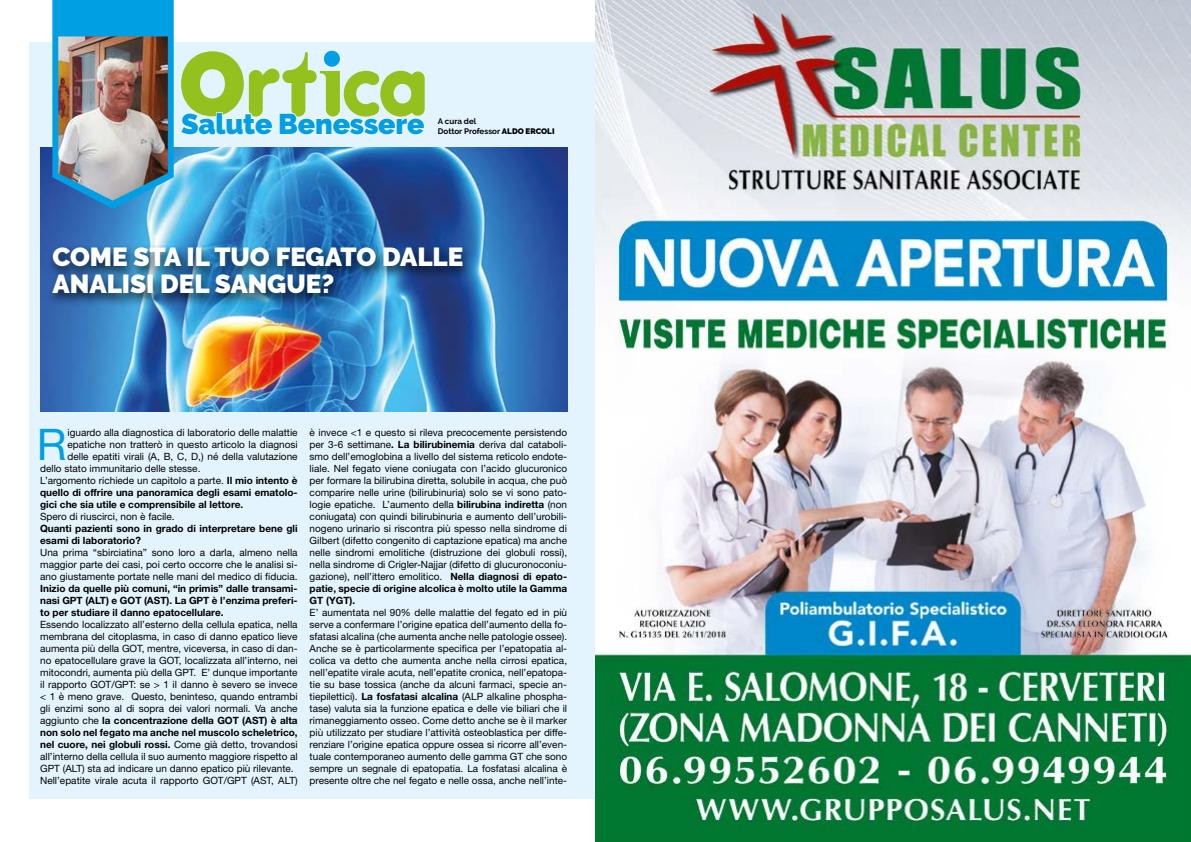
<style>
.page{position:relative;width:1191px;height:842px;background:#fff}
.page>*{position:absolute;margin:0;border:0;box-sizing:border-box;transform-origin:0 0}
.t1{font:43.6px "Helvetica Neue LT Std";color:#009fe3}
.t2{font:900 28.5px "Raleway";letter-spacing:-.005em;color:#009fe3}
.t3{font:900 26px/27px "Raleway";color:#fff}
.t4{font:10px/12px "Helvetica Neue LT Std";color:#000;text-align:justify}
.t5{font:700 10px/12px "Helvetica Neue LT Std";color:#000}
.t6{font:700 8px/10px "Raleway";color:#000}
.s1{font-weight:900}
.s2{font-weight:700}
</style>
<div class="page">
<div style="left:29px;top:43px;width:1060px;height:756px;background:#e4f4fe"></div>
<img style="left:40px;top:148px;width:527px;height:263px">
<svg style="left:181px;top:51px;width:244px;height:84px"></svg>
<svg style="left:52px;top:0;width:122px;height:209px;background:#0e9cde"></svg>
<img style="left:58px;top:36px;width:110px;height:165px">
<img style="left:595px;top:0;width:596px;height:842px">
<div style="left:46px;top:243px;width:428px;height:64px;background:#000;opacity:.75"></div>
<h2 class="t2" style="left:181px;top:107px;width:245px">Salute Benessere</h2>
<p class="t6" style="left:438px;top:116px;width:118px">A cura del<br>Dottor Professor <span class="s1">ALDO ERCOLI</span></p>
<h3 class="t3" style="left:52px;top:244px;width:412px">COME STA IL TUO FEGATO DALLE<br>ANALISI DEL SANGUE?</h3>
<h1 class="t1" style="left:37px;top:418px;width:31px">R</h1>
<p class="t4" style="left:68px;top:426px;width:232px">iguardo alla diagnostica di laboratorio delle malattie</p>
<p class="t4" style="left:68px;top:438px;width:232px">epatiche non tratterò in questo articolo la diagnosi</p>
<p class="t4" style="left:68px;top:450px;width:232px">delle epatiti virali (A, B, C, D,) né della valutazione</p>
<p class="t4" style="left:40px;top:462px;width:162px">dello stato immunitario delle stesse.</p>
<p class="t4" style="left:40px;top:474px;width:259px">L’argomento richiede un capitolo a parte. <span class="s2">Il mio intento è</span></p>
<p class="t5" style="left:40px;top:486px;width:259px">quello di offrire una panoramica degli esami ematolo-</p>
<p class="t5" style="left:40px;top:498px;width:205px">gici che sia utile e comprensibile al lettore.</p>
<p class="t4" style="left:40px;top:510px;width:136px">Spero di riuscirci, non è facile.</p>
<p class="t5" style="left:40px;top:522px;width:259px">Quanti pazienti sono in grado di interpretare bene gli esami di laboratorio?</p>
<p class="t4" style="left:40px;top:546px;width:259px">Una prima “sbirciatina” sono loro a darla, almeno nella maggior parte dei casi, poi certo occorre che le analisi si&shy;ano giustamente portate nelle mani del medico di fiducia.</p>
<p class="t5" style="left:40px;top:582px;width:259px;text-align:justify">Inizio da quelle più comuni, “in primis” dalle transami&shy;nasi GPT (ALT) e GOT (AST). La GPT è l’enzima preferi&shy;to per studiare il danno epatocellulare.</p>
<p class="t4" style="left:40px;top:618px;width:259px;text-align:left">Essendo localizzato all’esterno della cellula epatica, nella membrana del citoplasma, in caso di danno epatico lieve aumenta più della GOT, mentre, viceversa, in caso di dan&shy;no epatocellulare grave la GOT, localizzata all’interno, nei mitocondri, aumenta più della GPT. E’ dunque importante il rapporto GOT/GPT: se &gt; 1 il danno è severo se invece &lt; 1 è meno grave. Questo, beninteso, quando entrambi gli enzimi sono al di sopra dei valori normali. Va anche aggiunto che <span class="s2">la concentrazione della GOT (AST) è alta non solo nel fegato ma anche nel muscolo scheletrico, nel cuore, nei globuli rossi.</span> Come già detto, trovandosi all’interno della cellula il suo aumento maggiore rispetto al GPT (ALT) sta ad indicare un danno epatico più rilevante.<br>Nell’epatite virale acuta il rapporto GOT/GPT (AST, ALT)</p>
<p class="t4" style="left:310px;top:426px;width:259px">è invece &lt;1 e questo si rileva precocemente persistendo per 3-6 settimane<span class="s2">. La bilirubinemia</span> deriva dal cataboli&shy;smo dell’emoglobina a livello del sistema reticolo endote&shy;liale. Nel fegato viene coniugata con l’acido glucuronico per formare la bilirubina diretta, solubile in acqua, che può comparire nelle urine (bilirubinuria) solo se vi sono pato&shy;logie epatiche. L’aumento della <span class="s2">bilirubina indiretta</span> (non coniugata) con quindi bilirubinuria e aumento dell’urobili&shy;nogeno urinario si riscontra più spesso nella sindrome di Gilbert (difetto congenito di captazione epatica) ma anche nelle sindromi emolitiche (distruzione dei globuli rossi), nella sindrome di Crigler-Najjar (difetto di glucuronoconiu&shy;gazione), nell’ittero emolitico. <span class="s2">Nella diagnosi di epato&shy;patie, specie di origine alcolica è molto utile la Gamma GT (YGT).</span></p>
<p class="t4" style="left:310px;top:606px;width:259px">E’ aumentata nel 90% delle malattie del fegato ed in più serve a confermare l’origine epatica dell’aumento della fo&shy;sfatasi alcalina (che aumenta anche nelle patologie ossee).<br>Anche se è particolarmente specifica per l’epatopatia al&shy;colica va detto che aumenta anche nella cirrosi epatica, nell’epatite virale acuta, nell’epatite cronica, nell’epatopa&shy;tie su base tossica (anche da alcuni farmaci, specie an&shy;tiepilettici). <span class="s2">La fosfatasi alcalina</span> (ALP alkaline phospha&shy;tase) valuta sia la funzione epatica e delle vie biliari che il rimaneggiamento osseo. Come detto anche se è il marker più utilizzato per studiare l’attività osteoblastica per diffe&shy;renziare l’origine epatica oppure ossea si ricorre all’even&shy;tuale contemporaneo aumento delle gamma GT che sono sempre un segnale di epatopatia. La fosfatasi alcalina è presente oltre che nel fegato e nelle ossa, anche nell’inte-</p>
</div>
